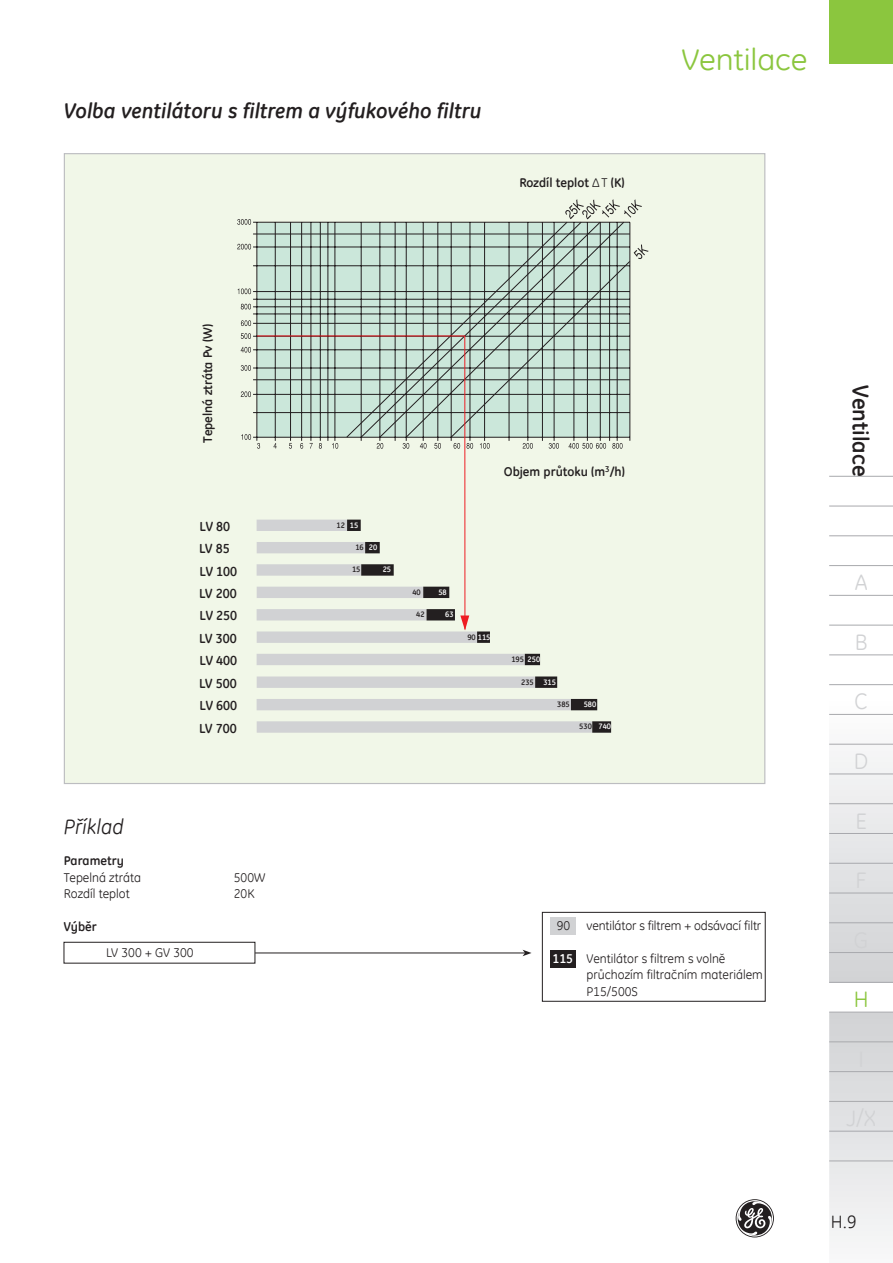
<style>
.page{position:relative;width:893px;height:1263px;background:#fff}
.page>*{position:absolute;margin:0;border:0;box-sizing:border-box;transform-origin:0 0}
.t1{font:30px "GE Inspira";letter-spacing:-.005em;color:#8bc63e;scale:1.1 1}
.t2{font:700 22.5px "GE Inspira";color:#231f20}
.t3{font:22.5px "GE Inspira";color:#d1d2d4}
.t4{font:22.5px "GE Inspira";color:#8bc63e}
.t5{font:italic 700 21px "GE Inspira";color:#231f20}
.t6{font:italic 21px "GE Inspira";color:#231f20}
.t7{font:18px "GE Inspira";color:#231f20}
.t8{font:700 13.2px "GE Inspira";color:#231f20}
.t9{font:12.75px/16.5px "GE Inspira";color:#231f20}
.t10{font:700 12.75px "GE Inspira";color:#231f20}
.t11{font:700 7.95px "GE Inspira";color:#231f20}
.t12{font:700 7.95px "GE Inspira";color:#fff}
.s1{font-weight:400}
.s2{color:#fff}
.s3{color:#231f20}
.s4{font-weight:700;color:#fff}
</style>
<div class="page">
<div style="left:829px;top:697px;width:64px;height:285px;background:linear-gradient(to bottom,#fdfefe,#d1d2d4)"></div>
<svg style="left:736px;top:1199px;width:38px;height:38px"></svg>
<div style="left:829px;top:0;width:64px;height:64px;background:#8bc63e"></div>
<svg style="left:829px;top:1013px;width:64px;height:229px"></svg>
<hr style="left:829px;top:506px;width:64px;height:1px;background:#a8a9ad">
<hr style="left:829px;top:535px;width:64px;height:1px;background:#a8a9ad">
<hr style="left:829px;top:476px;width:64px;height:1px;background:#a8a9ad">
<hr style="left:829px;top:565px;width:64px;height:1px;background:#a8a9ad">
<hr style="left:829px;top:595px;width:64px;height:1px;background:#a8a9ad">
<hr style="left:829px;top:625px;width:64px;height:1px;background:#a8a9ad">
<hr style="left:829px;top:654px;width:64px;height:1px;background:#a8a9ad">
<hr style="left:829px;top:684px;width:64px;height:1px;background:#a8a9ad">
<hr style="left:829px;top:714px;width:64px;height:1px;background:#a8a9ad">
<hr style="left:829px;top:744px;width:64px;height:1px;background:#a8a9ad">
<hr style="left:829px;top:773px;width:64px;height:1px;background:#a8a9ad">
<hr style="left:829px;top:803px;width:64px;height:1px;background:#a8a9ad">
<hr style="left:829px;top:833px;width:64px;height:1px;background:#a8a9ad">
<hr style="left:829px;top:863px;width:64px;height:1px;background:#a8a9ad">
<hr style="left:829px;top:893px;width:64px;height:1px;background:#a8a9ad">
<hr style="left:829px;top:922px;width:64px;height:1px;background:#a8a9ad">
<hr style="left:829px;top:952px;width:64px;height:1px;background:#a8a9ad">
<hr style="left:829px;top:982px;width:64px;height:1px;background:#a8a9ad">
<hr style="left:829px;top:1012px;width:64px;height:1px;background:#a8a9ad">
<hr style="left:829px;top:1041px;width:64px;height:1px;background:#a8a9ad">
<hr style="left:829px;top:1071px;width:64px;height:1px;background:#a8a9ad">
<hr style="left:829px;top:1101px;width:64px;height:1px;background:#a8a9ad">
<hr style="left:829px;top:1131px;width:64px;height:1px;background:#a8a9ad">
<hr style="left:829px;top:1160px;width:64px;height:1px;background:#a8a9ad">
<svg style="left:63px;top:153px;width:703px;height:631px;background:#e1e9dc"></svg>
<div style="left:550px;top:950px;width:26px;height:17px;background:#231f20"></div>
<div style="left:550px;top:917px;width:25px;height:17px;background:#d1d2d4"></div>
<div style="left:542px;top:912px;width:223px;height:89px;border:1px solid #231f20"></div>
<hr style="left:255px;top:953px;width:270px;height:1px;background:#231f20">
<svg style="left:523px;top:950px;width:8px;height:6px"></svg>
<div style="left:64px;top:942px;width:191px;height:21px;border:1px solid #231f20"></div>
<h3 class="t5" style="left:64px;top:97px;width:419px">Volba ventilátoru s filtrem a výfukového filtru</h3>
<p class="t10" style="left:519px;top:175px;width:107px">Rozdíl teplot <span class="s1">Δ T</span> (K)</p>
<h1 class="t1" style="left:681px;top:40px;width:116px">Ventilace</h1>
<p class="t10" style="left:200px;top:443px;width:120px;rotate:-90deg">Tepelná ztráta Pv (W)</p>
<p class="t10" style="left:504px;top:463px;width:123px">Objem průtoku (m<sup>3</sup>/h)</p>
<p class="t8" style="left:200px;top:518px;width:32px">LV 80</p>
<p class="t11" style="left:336px;top:520px;width:23px">12 <span class="s2">15</span></p>
<p class="t8" style="left:199px;top:540px;width:32px">LV 85</p>
<p class="t11" style="left:355px;top:542px;width:23px">16 <span class="s2">20</span></p>
<p class="t8" style="left:200px;top:562px;width:39px">LV 100</p>
<p class="t11" style="left:352px;top:564px;width:10px">15</p>
<p class="t12" style="left:383px;top:564px;width:10px">25</p>
<p class="t8" style="left:199px;top:585px;width:39px">LV 200</p>
<p class="t11" style="left:412px;top:587px;width:10px">40</p>
<p class="t12" style="left:438px;top:587px;width:10px">58</p>
<p class="t8" style="left:200px;top:607px;width:39px">LV 250</p>
<p class="t11" style="left:416px;top:609px;width:10px">42</p>
<p class="t12" style="left:445px;top:609px;width:10px">63</p>
<p class="t8" style="left:199px;top:630px;width:39px">LV 300</p>
<p class="t12" style="left:467px;top:632px;width:25px"><span class="s3">90</span> 115</p>
<p class="t8" style="left:200px;top:652px;width:39px">LV 400</p>
<p class="t11" style="left:511px;top:654px;width:30px">195 <span class="s2">250</span></p>
<p class="t8" style="left:199px;top:675px;width:39px">LV 500</p>
<p class="t11" style="left:521px;top:677px;width:36px">235 <span class="s2">315</span></p>
<p class="t8" style="left:200px;top:697px;width:39px">LV 600</p>
<p class="t11" style="left:557px;top:699px;width:14px">385</p>
<p class="t12" style="left:584px;top:699px;width:14px">580</p>
<p class="t8" style="left:199px;top:719px;width:39px">LV 700</p>
<p class="t11" style="left:579px;top:721px;width:33px">530 <span class="s2">740</span></p>
<h3 class="t6" style="left:64px;top:814px;width:61px">Příklad</h3>
<p class="t10" style="left:64px;top:852px;width:62px">Parametry</p>
<p class="t9" style="left:64px;top:869px;width:79px">Tepelná ztráta</p>
<p class="t9" style="left:234px;top:869px;width:33px">500W</p>
<p class="t9" style="left:64px;top:885px;width:67px">Rozdíl teplot</p>
<p class="t9" style="left:234px;top:885px;width:22px">20K</p>
<p class="t10" style="left:64px;top:918px;width:34px">Výběr</p>
<p class="t9" style="left:106px;top:944px;width:89px">LV 300 + GV 300</p>
<p class="t9" style="left:557px;top:917px;width:15px">90</p>
<p class="t9" style="left:587px;top:917px;width:176px">ventilátor s filtrem + odsávací filtr</p>
<p class="t9" style="left:587px;top:950px;width:178px;text-indent:-34px"><span class="s4">115</span> Ventilátor s filtrem s volně průchozím filtračním materiálem<br>P15/500S</p>
<h2 class="t2" style="left:875px;top:385px;width:93px;rotate:90deg">Ventilace</h2>
<h2 class="t3" style="left:855px;top:568px;width:14px">A</h2>
<h2 class="t3" style="left:855px;top:628px;width:14px">B</h2>
<h2 class="t3" style="left:854px;top:687px;width:15px">C</h2>
<h2 class="t3" style="left:854px;top:747px;width:16px">D</h2>
<h2 class="t3" style="left:855px;top:806px;width:13px">E</h2>
<h2 class="t4" style="left:854px;top:985px;width:16px">H</h2>
<h3 class="t7" style="left:831px;top:1210px;width:27px">H.9</h3>
</div>
